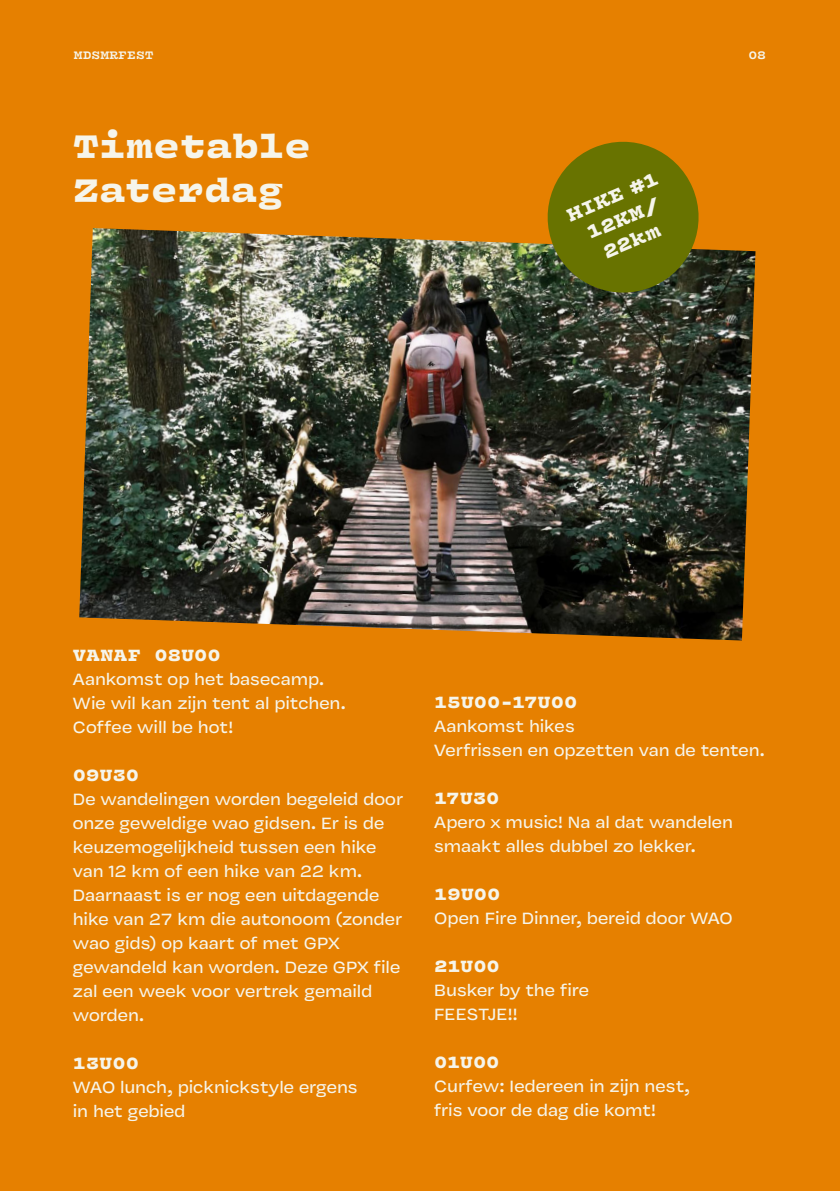
<style>
.page{position:relative;width:840px;height:1191px;background:#fff}
.page>*{position:absolute;margin:0;border:0;box-sizing:border-box;transform-origin:0 0}
.t1{font:900 36px/43.2px "Vulf Mono";letter-spacing:-.01em;color:#f6f5eb}
.t2{font:900 20px/24px "Vulf Mono";color:#f6f5eb;text-align:center}
.t3{font:18px/24px "Vulf Sans";color:#f6f5eb}
.t4{font:900 18px "Vulf Mono";letter-spacing:-.005em;color:#f6f5eb}
.t5{font:700 12px "Vulf Mono";color:#f6f5eb}
</style>
<div class="page">
<div style="left:0;top:0;width:839px;height:1191px;background:#e68000"></div>
<img style="left:79px;top:228px;width:676px;height:412px">
<svg style="left:537px;top:141px;width:171px;height:162px"></svg>
<p class="t5" style="left:74px;top:46px;width:81px">MDSMRFEST</p>
<p class="t5" style="left:748px;top:46px;width:19px">08</p>
<h1 class="t1" style="left:73px;top:122px;width:239px">Timetable<br>Zaterdag</h1>
<p class="t2" style="left:562px;top:203px;width:99px;rotate:-23deg">HIKE #1<br>12KM/<br>22km</p>
<p class="t4" style="left:73px;top:640px;width:149px">VANAF 08U00</p>
<p class="t3" style="left:73px;top:667px;width:274px">Aankomst op het basecamp.<br>Wie wil kan zijn tent al pitchen.<br>Coffee will be hot!</p>
<p class="t4" style="left:73px;top:760px;width:68px">09U30</p>
<p class="t3" style="left:73px;top:787px;width:331px">De wandelingen worden begeleid door onze geweldige wao gidsen. Er is de keuzemogelijkheid tussen een hike van 12 km of een hike van 22 km.<br>Daarnaast is er nog een uitdagende hike van 27 km die autonoom (zonder wao gids) op kaart of met GPX gewandeld kan worden. Deze GPX file zal een week voor vertrek gemaild worden.</p>
<p class="t4" style="left:73px;top:1048px;width:68px">13U00</p>
<p class="t3" style="left:73px;top:1075px;width:286px">WAO lunch, picknickstyle ergens in het gebied</p>
<p class="t4" style="left:434px;top:687px;width:145px">15U00-17U00</p>
<p class="t3" style="left:434px;top:713px;width:332px">Aankomst hikes<br>Verfrissen en opzetten van de tenten.</p>
<p class="t4" style="left:434px;top:783px;width:67px">17U30</p>
<p class="t3" style="left:434px;top:809px;width:300px">Apero x music! Na al dat wandelen smaakt alles dubbel zo lekker.</p>
<p class="t4" style="left:434px;top:879px;width:68px">19U00</p>
<p class="t3" style="left:434px;top:905px;width:300px">Open Fire Dinner, bereid door WAO</p>
<p class="t4" style="left:434px;top:951px;width:67px">21U00</p>
<p class="t3" style="left:434px;top:977px;width:156px">Busker by the fire<br>FEESTJE!!</p>
<p class="t4" style="left:434px;top:1047px;width:67px">01U00</p>
<p class="t3" style="left:434px;top:1073px;width:257px">Curfew: Iedereen in zijn nest, fris voor de dag die komt!</p>
</div>
